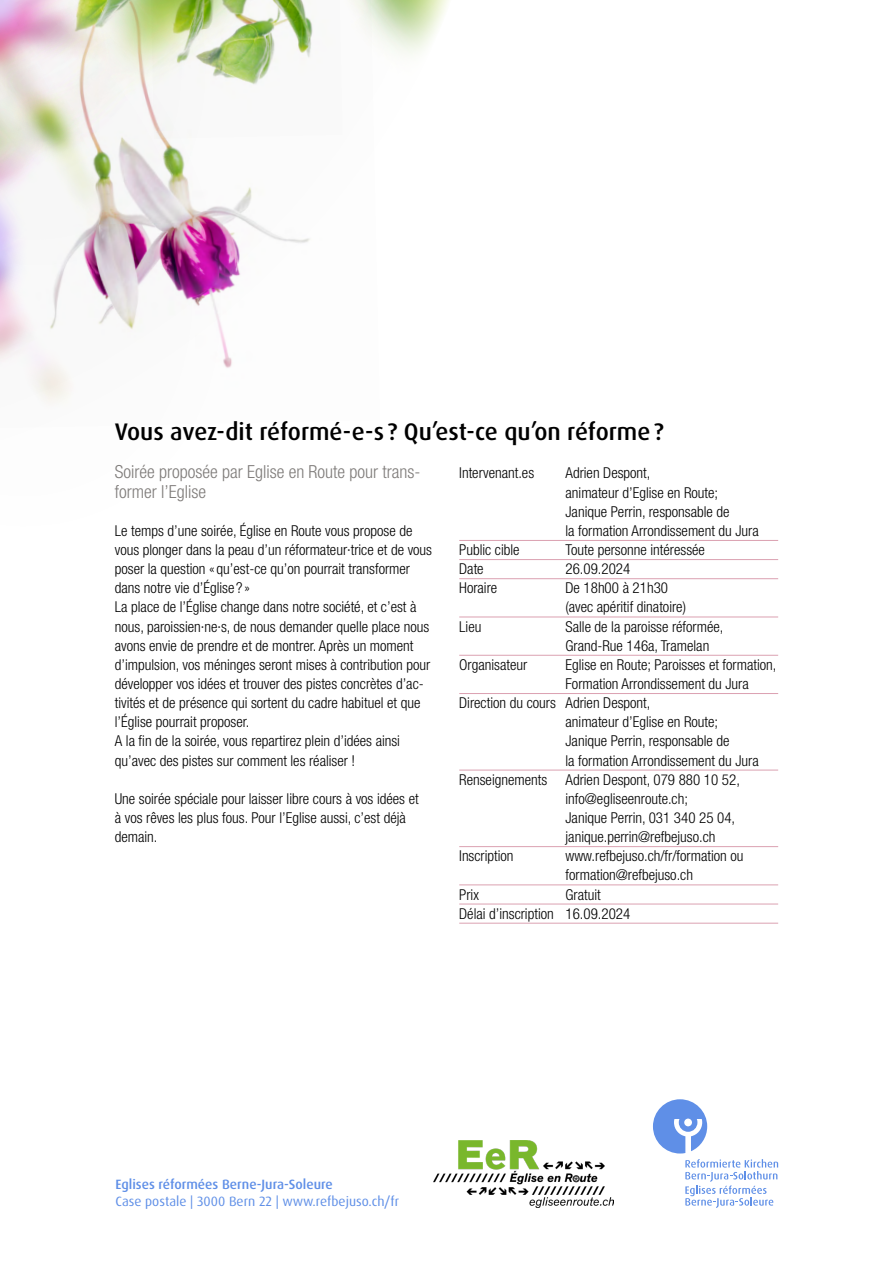
<style>
.page{position:relative;width:893px;height:1263px;background:#fff}
.page>*{position:absolute;margin:0;border:0;box-sizing:border-box;transform-origin:0 0}
.t1{font:500 24px "Dax Pro";color:#000}
.t2{font:300 condensed 18px/19.2px "Helvetica Neue LT Std";color:#7f7c7a}
.t3{font:300 condensed 15px/19.2px "Helvetica Neue LT Std";color:#000}
.t4{font:13.5px "Dax Pro";color:#5f8fe7}
.t5{font:500 13.5px "Dax Pro";color:#5f8fe7}
</style>
<div class="page">
<svg style="left:653px;top:1099px;width:54px;height:54px"></svg>
<svg style="left:685px;top:1159px;width:93px;height:49px"></svg>
<img style="left:253px;top:0;width:89px;height:139px">
<img style="left:0;top:0;width:253px;height:428px">
<hr style="left:459px;top:540px;width:319px;height:1px;background:#dba1b1">
<hr style="left:459px;top:559px;width:319px;height:1px;background:#dba1b1">
<hr style="left:459px;top:578px;width:319px;height:1px;background:#dba1b1">
<hr style="left:459px;top:617px;width:319px;height:1px;background:#dba1b1">
<hr style="left:459px;top:655px;width:319px;height:1px;background:#dba1b1">
<hr style="left:459px;top:693px;width:319px;height:1px;background:#dba1b1">
<hr style="left:459px;top:770px;width:319px;height:1px;background:#dba1b1">
<hr style="left:459px;top:846px;width:319px;height:1px;background:#dba1b1">
<hr style="left:459px;top:884px;width:319px;height:1px;background:#dba1b1">
<hr style="left:459px;top:904px;width:319px;height:1px;background:#dba1b1">
<hr style="left:459px;top:923px;width:319px;height:1px;background:#dba1b1">
<img style="left:434px;top:1140px;width:180px;height:68px">
<h1 class="t1" style="left:115px;top:416px;width:550px">Vous avez-dit réformé-e-s ? Qu’est-ce qu’on réforme?</h1>
<p class="t2" style="left:115px;top:462px;width:307px">Soirée proposée par Eglise en Route pour trans&shy;former l’Eglise</p>
<p class="t3" style="left:115px;top:521px;width:319px">Le temps d’une soirée, Église en Route vous propose de vous plonger dans la peau d’un réformateur∙trice et de vous poser la question « qu’est-ce qu’on pourrait transformer dans notre vie d’Église ? »<br>La place de l’Église change dans notre société, et c’est à nous, paroissien∙ne∙s, de nous demander quelle place nous avons envie de prendre et de montrer. Après un moment d’impulsion, vos méninges seront mises à contribution pour développer vos idées et trouver des pistes concrètes d’ac&shy;tivités et de présence qui sortent du cadre habituel et que l’Église pourrait proposer.<br>A la fin de la soirée, vous repartirez plein d’idées ainsi qu’avec des pistes sur comment les réaliser !</p>
<p class="t3" style="left:115px;top:789px;width:305px">Une soirée spéciale pour laisser libre cours à vos idées et à vos rêves les plus fous. Pour l’Eglise aussi, c’est déjà demain.</p>
<p class="t3" style="left:459px;top:463px;width:76px">Intervenant.es</p>
<p class="t3" style="left:566px;top:463px;width:195px">Adrien Despont,<br>animateur d’Eglise en Route;<br>Janique Perrin, responsable de<br>la formation Arrondissement du Jura</p>
<p class="t3" style="left:459px;top:540px;width:62px">Public cible</p>
<p class="t3" style="left:566px;top:540px;width:141px">Toute personne intéressée</p>
<p class="t3" style="left:459px;top:559px;width:26px">Date</p>
<p class="t3" style="left:566px;top:559px;width:66px">26.09.2024</p>
<p class="t3" style="left:459px;top:578px;width:40px">Horaire</p>
<p class="t3" style="left:566px;top:578px;width:122px">De 18h00 à 21h30 (avec apéritif dinatoire)</p>
<p class="t3" style="left:459px;top:616px;width:24px">Lieu</p>
<p class="t3" style="left:566px;top:616px;width:159px">Salle de la paroisse réformée,<br>Grand-Rue 146a, Tramelan</p>
<p class="t3" style="left:459px;top:655px;width:70px">Organisateur</p>
<p class="t3" style="left:566px;top:655px;width:212px">Eglise en Route; Paroisses et formation,</p>
<p class="t3" style="left:566px;top:674px;width:185px">Formation Arrondissement du Jura</p>
<p class="t3" style="left:459px;top:693px;width:193px">Direction du cours Adrien Despont,</p>
<p class="t3" style="left:566px;top:712px;width:154px">animateur d’Eglise en Route;</p>
<p class="t3" style="left:566px;top:731px;width:166px">Janique Perrin, responsable de</p>
<p class="t3" style="left:566px;top:750px;width:195px">la formation Arrondissement du Jura</p>
<p class="t3" style="left:459px;top:770px;width:282px">Renseignements Adrien Despont, 079 880 10 52,</p>
<p class="t3" style="left:566px;top:789px;width:124px">info@egliseenroute.ch;</p>
<p class="t3" style="left:566px;top:808px;width:171px">Janique Perrin, 031 340 25 04,</p>
<p class="t3" style="left:566px;top:827px;width:151px">janique.perrin@refbejuso.ch</p>
<p class="t3" style="left:459px;top:846px;width:56px">Inscription</p>
<p class="t3" style="left:566px;top:846px;width:179px">www.refbejuso.ch/fr/formation ou formation@refbejuso.ch</p>
<p class="t3" style="left:459px;top:884px;width:21px">Prix</p>
<p class="t3" style="left:459px;top:884px;width:173px;text-indent:106px">Gratuit<br>Délai d’inscription 16.09.2024</p>
<p class="t5" style="left:115px;top:1176px;width:219px">Eglises réformées Berne-Jura-Soleure</p>
<p class="t4" style="left:115px;top:1192px;width:285px">Case postale | 3000 Bern 22 | www.refbejuso.ch/fr</p>
</div>
